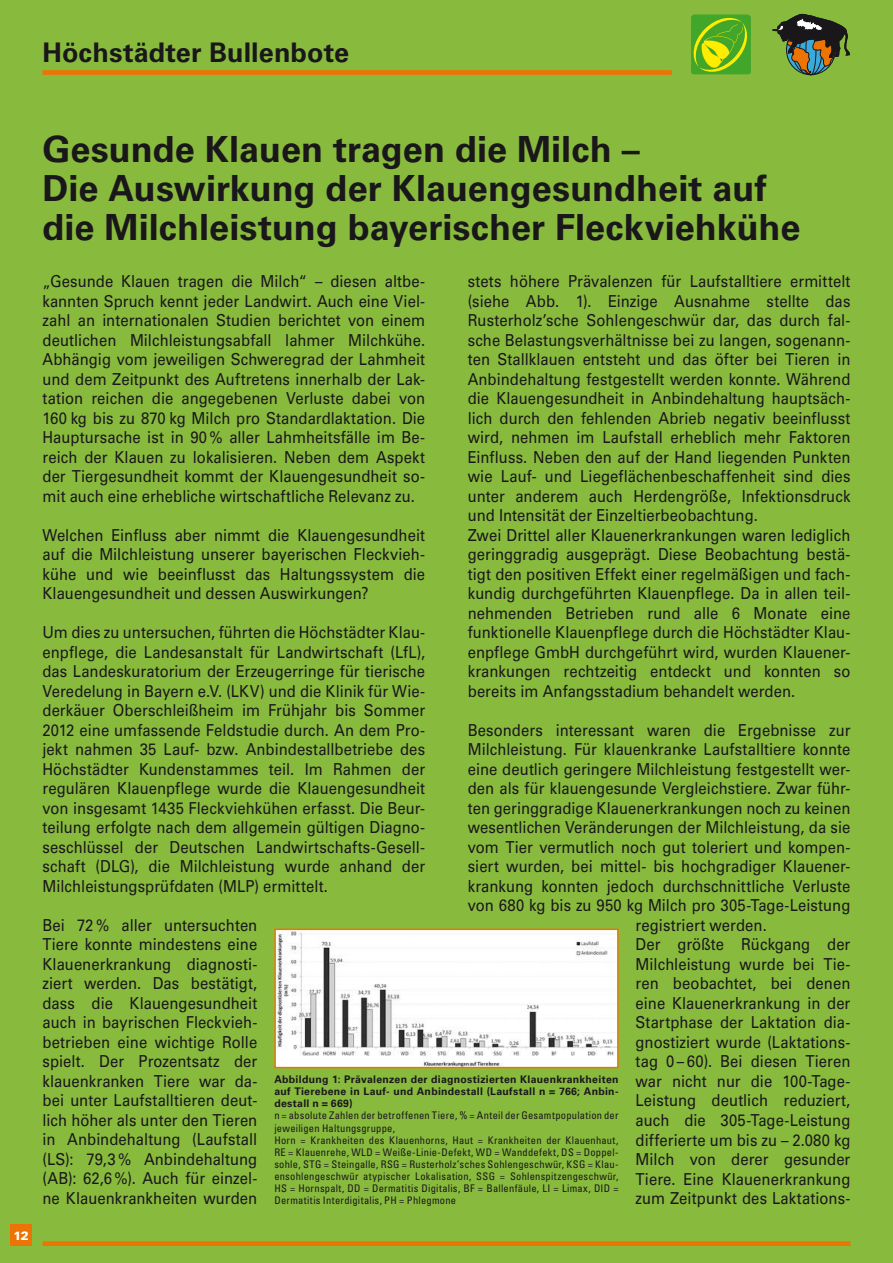
<style>
.page{position:relative;width:893px;height:1263px;background:#88bb3d}
.page>*{position:absolute;margin:0;border:0;box-sizing:border-box;transform-origin:0 0}
.t1{font:700 36px/39px "Univers LT Std";color:#1a171b}
.t2{font:700 27px "Univers LT Std";letter-spacing:.005em;color:#1a171b}
.t3{font:16.5px/19.5px "Univers LT Std";letter-spacing:.005em;color:#1a171b;text-align:justify;scale:.9 1}
.t4{font:900 12px "Univers LT Std";color:#fff}
.t5{font:condensed 10.5px/12px "Univers LT Std";letter-spacing:.025em;color:#1a171b}
.t6{font:700 10.5px/12px "Univers LT Std";letter-spacing:.03em;color:#1a171b;text-align:justify}
</style>
<div class="page">
<div style="left:43px;top:1241px;width:807px;height:5px;background:#ec7405"></div>
<div style="left:11px;top:1225px;width:21px;height:21px;background:#ec7405"></div>
<svg style="left:773px;top:14px;width:76px;height:61px"></svg>
<div style="left:43px;top:70px;width:629px;height:5px;background:#ec7405"></div>
<svg style="left:691px;top:14px;width:60px;height:60px;background:#72b81f"></svg>
<img style="left:277px;top:931px;width:339px;height:134px">
<div style="left:274px;top:928px;width:345px;height:140px;border:2px solid #ec7405"></div>
<h2 class="t2" style="left:43px;top:37px;width:308px">Höchstädter Bullenbote</h2>
<p class="t4" style="left:14px;top:1228px;width:17px">12</p>
<h1 class="t1" style="left:43px;top:130px;width:759px">Gesunde Klauen tragen die Milch –<br>Die Auswirkung der Klauengesundheit auf die Milchleistung bayerischer Fleckviehkühe</h1>
<p class="t3" style="left:43px;top:272px;width:427px">„Gesunde Klauen tragen die Milch“ – diesen altbe&shy;kannten Spruch kennt jeder Landwirt. Auch eine Viel&shy;zahl an internationalen Studien berichtet von einem deutlichen Milchleistungsabfall lahmer Milchkühe.<br>Abhängig vom jeweiligen Schweregrad der Lahmheit und dem Zeitpunkt des Auftretens innerhalb der Lak&shy;tation reichen die angegebenen Verluste dabei von 160 kg bis zu 870 kg Milch pro Standardlaktation. Die Hauptursache ist in 90 % aller Lahmheitsfälle im Be&shy;reich der Klauen zu lokalisieren. Neben dem Aspekt der Tiergesundheit kommt der Klauengesundheit so&shy;mit auch eine erhebliche wirtschaftliche Relevanz zu.</p>
<p class="t3" style="left:43px;top:525px;width:427px">Welchen Einfluss aber nimmt die Klauengesundheit auf die Milchleistung unserer bayerischen Fleckvieh&shy;kühe und wie beeinflusst das Haltungssystem die Klauengesundheit und dessen Auswirkungen?</p>
<p class="t3" style="left:43px;top:623px;width:427px">Um dies zu untersuchen, führten die Höchstädter Klau&shy;enpflege, die Landesanstalt für Landwirtschaft (LfL), das Landeskuratorium der Erzeugerringe für tierische Veredelung in Bayern e.V. (LKV) und die Klinik für Wie&shy;derkäuer Oberschleißheim im Frühjahr bis Sommer 2012 eine umfassende Feldstudie durch. An dem Pro&shy;jekt nahmen 35 Lauf- bzw. Anbindestallbetriebe des Höchstädter Kundenstammes teil. Im Rahmen der regulären Klauenpflege wurde die Klauengesundheit von insgesamt 1435 Fleckviehkühen erfasst. Die Beur&shy;teilung erfolgte nach dem allgemein gültigen Diagno&shy;seschlüssel der Deutschen Landwirtschafts-Gesell&shy;schaft (DLG), die Milchleistung wurde anhand der Milchleistungsprüfdaten (MLP) ermittelt.</p>
<p class="t3" style="left:43px;top:915px;width:240px">Bei 72 % aller untersuchten Tiere konnte mindestens eine Klauenerkrankung diagnosti&shy;ziert werden. Das bestätigt, dass die Klauengesundheit auch in bayrischen Fleckvieh&shy;betrieben eine wichtige Rolle spielt. Der Prozentsatz der klauenkranken Tiere war da&shy;bei unter Laufstalltieren deut&shy;lich höher als unter den Tieren in Anbindehaltung (Laufstall (LS): 79,3 % Anbindehaltung (AB): 62,6 %). Auch für einzel&shy;ne Klauenkrankheiten wurden</p>
<p class="t3" style="left:468px;top:272px;width:427px;text-align:left">stets höhere Prävalenzen für Laufstalltiere ermittelt (siehe Abb. 1). Einzige Ausnahme stellte das Rusterholz’sche Sohlengeschwür dar, das durch fal&shy;sche Belastungsverhältnisse bei zu langen, sogenann&shy;ten Stallklauen entsteht und das öfter bei Tieren in Anbindehaltung festgestellt werden konnte. Während die Klauengesundheit in Anbindehaltung hauptsäch&shy;lich durch den fehlenden Abrieb negativ beeinflusst wird, nehmen im Laufstall erheblich mehr Faktoren Einfluss. Neben den auf der Hand liegenden Punkten wie Lauf- und Liegeflächenbeschaffenheit sind dies unter anderem auch Herdengröße, Infektionsdruck und Intensität der Einzeltierbeobachtung.<br>Zwei Drittel aller Klauenerkrankungen waren lediglich geringgradig ausgeprägt. Diese Beobachtung bestä&shy;tigt den positiven Effekt einer regelmäßigen und fach&shy;kundig durchgeführten Klauenpflege. Da in allen teil&shy;nehmenden Betrieben rund alle 6 Monate eine funktionelle Klauenpflege durch die Höchstädter Klau&shy;enpflege GmbH durchgeführt wird, wurden Klauener&shy;krankungen rechtzeitig entdeckt und konnten so bereits im Anfangsstadium behandelt werden.</p>
<p class="t3" style="left:468px;top:720px;width:427px">Besonders interessant waren die Ergebnisse zur</p>
<p class="t3" style="left:468px;top:740px;width:427px">Milchleistung. Für klauenkranke Laufstalltiere konnte</p>
<p class="t3" style="left:468px;top:759px;width:427px">eine deutlich geringere Milchleistung festgestellt wer-</p>
<p class="t3" style="left:468px;top:779px;width:427px">den als für klauengesunde Vergleichstiere. Zwar führ-</p>
<p class="t3" style="left:468px;top:798px;width:427px">ten geringgradige Klauenerkrankungen noch zu keinen</p>
<p class="t3" style="left:468px;top:818px;width:427px">wesentlichen Veränderungen der Milchleistung, da sie</p>
<p class="t3" style="left:468px;top:837px;width:427px">vom Tier vermutlich noch gut toleriert und kompen-</p>
<p class="t3" style="left:468px;top:857px;width:427px">siert wurden, bei mittel- bis hochgradiger Klauener-</p>
<p class="t3" style="left:468px;top:876px;width:427px">krankung konnten jedoch durchschnittliche Verluste</p>
<p class="t3" style="left:468px;top:896px;width:427px">von 680 kg bis zu 950 kg Milch pro 305-Tage-Leistung</p>
<p class="t3" style="left:636px;top:915px;width:147px">registriert werden.</p>
<p class="t3" style="left:636px;top:935px;width:240px">Der größte Rückgang der</p>
<p class="t3" style="left:636px;top:954px;width:240px">Milchleistung wurde bei Tie-</p>
<p class="t3" style="left:636px;top:974px;width:240px">ren beobachtet, bei denen</p>
<p class="t3" style="left:636px;top:993px;width:240px">eine Klauenerkrankung in der</p>
<p class="t3" style="left:636px;top:1013px;width:240px">Startphase der Laktation dia-</p>
<p class="t3" style="left:636px;top:1032px;width:240px">gnostiziert wurde (Laktations-</p>
<p class="t3" style="left:636px;top:1052px;width:240px">tag 0 – 60). Bei diesen Tieren</p>
<p class="t3" style="left:636px;top:1071px;width:239px">war nicht nur die 100-Tage-</p>
<p class="t3" style="left:636px;top:1091px;width:240px">Leistung deutlich reduziert,</p>
<p class="t3" style="left:636px;top:1110px;width:240px">auch die 305-Tage-Leistung</p>
<p class="t3" style="left:636px;top:1130px;width:240px">differierte um bis zu – 2.080 kg</p>
<p class="t3" style="left:636px;top:1149px;width:240px">Milch von derer gesunder</p>
<p class="t3" style="left:636px;top:1169px;width:240px">Tiere. Eine Klauenerkrankung</p>
<p class="t3" style="left:636px;top:1188px;width:240px">zum Zeitpunkt des Laktations-</p>
<p class="t6" style="left:274px;top:1074px;width:346px">Abbildung 1: Prävalenzen der diagnostizierten Klauenkrankheiten auf Tierebene in Lauf- und Anbindestall (Laufstall n = 766; Anbin&shy;destall n = 669)</p>
<p class="t5" style="left:274px;top:1109px;width:346px">n = absolute Zahlen der betroffenen Tiere, % = Anteil der Gesamtpopulation der jeweiligen Haltungsgruppe,<br>Horn = Krankheiten des Klauenhorns, Haut = Krankheiten der Klauenhaut, RE = Klauenrehe, WLD = Weiße-Linie-Defekt, WD = Wanddefekt, DS = Doppel&shy;sohle, STG = Steingalle, RSG = Rusterholz’sches Sohlengeschwür, KSG = Klau&shy;ensohlengeschwür atypischer Lokalisation, SSG = Sohlenspitzengeschwür, HS = Hornspalt, DD = Dermatitis Digitalis, BF = Ballenfäule, LI = Limax, DID = Dermatitis Interdigitalis, PH = Phlegmone</p>
</div>
